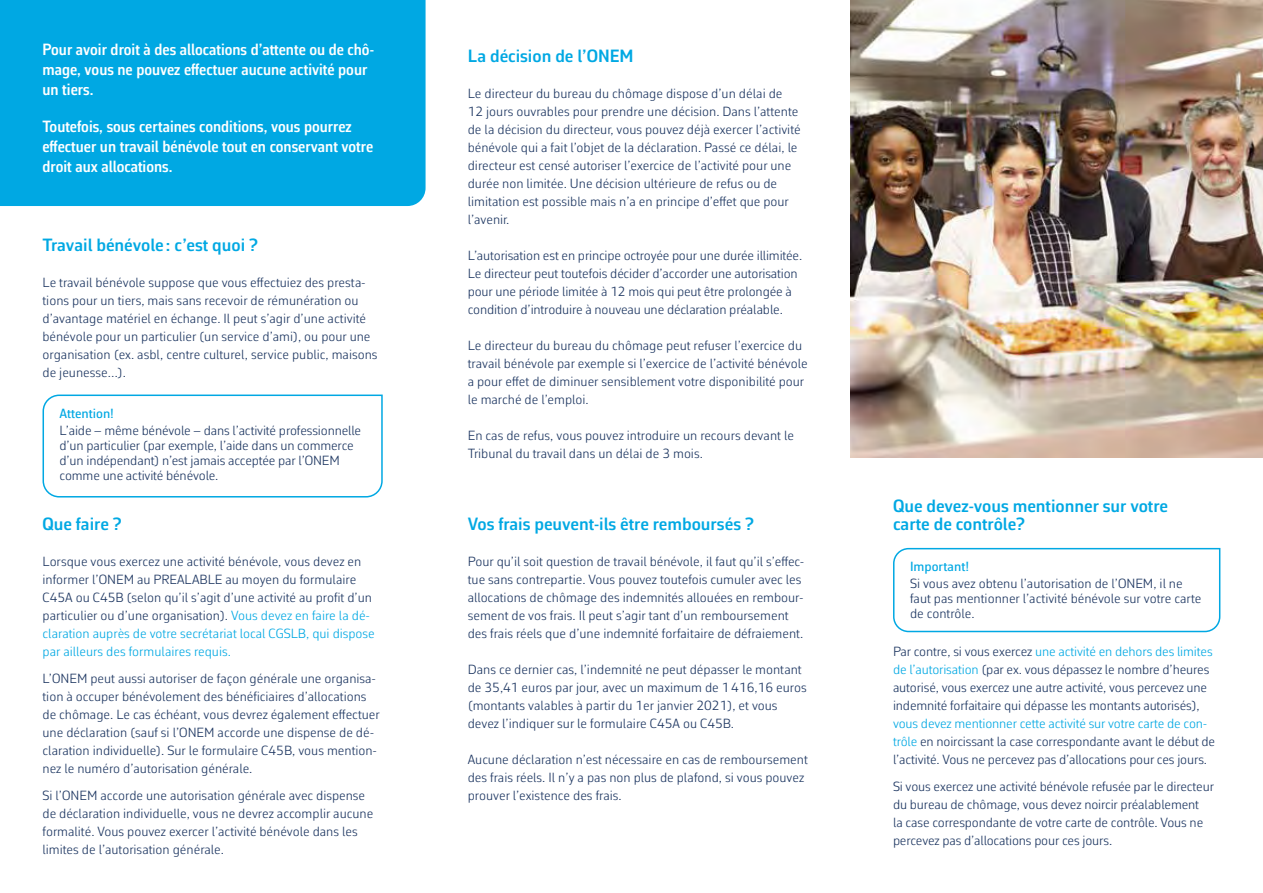
<style>
.page{position:relative;width:1263px;height:893px;background:#fff}
.page>*{position:absolute;margin:0;border:0;box-sizing:border-box;transform-origin:0 0}
.t1{font:600 18px/18px "Corbeau Pro";color:#00a8e3}
.t2{font:600 16.5px/19.8px "Corbeau Con Pro";color:#fff}
.t3{font:300 13.5px/18px "Corbeau Pro";color:#1d3661}
.t4{font:500 13.5px "Corbeau Pro";color:#00a8e3}
.s1{color:#00a8e3}
</style>
<div class="page">
<div style="left:0;top:0;width:426px;height:206px;background:#00a8e3"></div>
<img style="left:850px;top:0;width:413px;height:457px">
<svg style="left:42px;top:394px;width:341px;height:104px"></svg>
<svg style="left:893px;top:547px;width:328px;height:86px"></svg>
<p class="t2" style="left:43px;top:39px;width:333px">Pour avoir droit à des allocations d’attente ou de chô&shy;mage, vous ne pouvez effectuer aucune activité pour un tiers.</p>
<p class="t2" style="left:43px;top:117px;width:332px">Toutefois, sous certaines conditions, vous pourrez effectuer un travail bénévole tout en conservant votre droit aux allocations.</p>
<h1 class="t1" style="left:43px;top:236px;width:217px">Travail bénévole : c’est quoi ?</h1>
<p class="t3" style="left:43px;top:273px;width:337px">Le travail bénévole suppose que vous effectuiez des presta&shy;tions pour un tiers, mais sans recevoir de rémunération ou d’avantage matériel en échange. Il peut s’agir d’une activité bénévole pour un particulier (un service d’ami), ou pour une organisation (ex. asbl, centre culturel, service public, maisons de jeunesse…).</p>
<p class="t4" style="left:60px;top:404px;width:56px">Attention!</p>
<p class="t3" style="left:60px;top:422px;width:303px;line-height:15px">L’aide – même bénévole – dans l’activité professionnelle d’un particulier (par exemple, l’aide dans un commerce d’un indépendant) n’est jamais acceptée par l’ONEM comme une activité bénévole.</p>
<h1 class="t1" style="left:43px;top:515px;width:81px">Que faire ?</h1>
<p class="t3" style="left:43px;top:552px;width:334px">Lorsque vous exercez une activité bénévole, vous devez en informer l’ONEM au PREALABLE au moyen du formulaire C45A ou C45B (selon qu’il s’agit d’une activité au profit d’un particulier ou d’une organisation). <span class="s1">Vous devez en faire la dé&shy;claration auprès de votre secrétariat local CGSLB, qui dispose par ailleurs des formulaires requis.</span></p>
<p class="t3" style="left:43px;top:669px;width:339px">L’ONEM peut aussi autoriser de façon générale une organisa&shy;tion à occuper bénévolement des bénéficiaires d’allocations de chômage. Le cas échéant, vous devrez également effectuer une déclaration (sauf si l’ONEM accorde une dispense de dé&shy;claration individuelle). Sur le formulaire C45B, vous mention&shy;nez le numéro d’autorisation générale.</p>
<p class="t3" style="left:43px;top:786px;width:332px">Si l’ONEM accorde une autorisation générale avec dispense de déclaration individuelle, vous ne devrez accomplir aucune formalité. Vous pouvez exercer l’activité bénévole dans les limites de l’autorisation générale.</p>
<h1 class="t1" style="left:468px;top:47px;width:167px">La décision de l’ONEM</h1>
<p class="t3" style="left:468px;top:84px;width:334px">Le directeur du bureau du chômage dispose d’un délai de 12 jours ouvrables pour prendre une décision. Dans l’attente de la décision du directeur, vous pouvez déjà exercer l’activité bénévole qui a fait l’objet de la déclaration. Passé ce délai, le directeur est censé autoriser l’exercice de l’activité pour une durée non limitée. Une décision ultérieure de refus ou de limitation est possible mais n’a en principe d’effet que pour l’avenir.</p>
<p class="t3" style="left:468px;top:246px;width:336px">L’autorisation est en principe octroyée pour une durée illimitée.<br>Le directeur peut toutefois décider d’accorder une autorisation pour une période limitée à 12 mois qui peut être prolongée à condition d’introduire à nouveau une déclaration préalable.</p>
<p class="t3" style="left:468px;top:336px;width:341px">Le directeur du bureau du chômage peut refuser l’exercice du travail bénévole par exemple si l’exercice de l’activité bénévole a pour effet de diminuer sensiblement votre disponibilité pour le marché de l’emploi.</p>
<p class="t3" style="left:468px;top:426px;width:328px">En cas de refus, vous pouvez introduire un recours devant le<br>Tribunal du travail dans un délai de 3 mois.</p>
<h1 class="t1" style="left:468px;top:515px;width:288px">Vos frais peuvent-ils être remboursés ?</h1>
<p class="t3" style="left:468px;top:552px;width:338px">Pour qu’il soit question de travail bénévole, il faut qu’il s’effec&shy;tue sans contrepartie. Vous pouvez toutefois cumuler avec les allocations de chômage des indemnités allouées en rembour&shy;sement de vos frais. Il peut s’agir tant d’un remboursement des frais réels que d’une indemnité forfaitaire de défraiement.</p>
<p class="t3" style="left:468px;top:660px;width:340px">Dans ce dernier cas, l’indemnité ne peut dépasser le montant de 35,41 euros par jour, avec un maximum de 1416,16 euros (montants valables à partir du 1er janvier 2021), et vous devez l’indiquer sur le formulaire C45A ou C45B.</p>
<p class="t3" style="left:468px;top:750px;width:342px">Aucune déclaration n’est nécessaire en cas de remboursement des frais réels. Il n’y a pas non plus de plafond, si vous pouvez prouver l’existence des frais.</p>
<h1 class="t1" style="left:893px;top:497px;width:276px">Que devez-vous mentionner sur votre carte de contrôle?</h1>
<p class="t4" style="left:910px;top:557px;width:61px">Important!</p>
<p class="t3" style="left:910px;top:575px;width:293px;line-height:15px">Si vous avez obtenu l’autorisation de l’ONEM, il ne faut pas mentionner l’activité bénévole sur votre carte de contrôle.</p>
<p class="t3" style="left:893px;top:642px;width:321px">Par contre, si vous exercez <span class="s1">une activité en dehors des limites de l’autorisation</span> (par ex. vous dépassez le nombre d’heures autorisé, vous exercez une autre activité, vous percevez une indemnité forfaitaire qui dépasse les montants autorisés),</p>
<p class="t3" style="left:893px;top:714px;width:324px"><span class="s1">vous devez mentionner cette activité sur votre carte de con&shy;trôle</span> en noircissant la case correspondante avant le début de l’activité. Vous ne percevez pas d’allocations pour ces jours.</p>
<p class="t3" style="left:893px;top:777px;width:322px">Si vous exercez une activité bénévole refusée par le directeur du bureau de chômage, vous devez noircir préalablement<br>la case correspondante de votre carte de contrôle. Vous ne percevez pas d’allocations pour ces jours.</p>
</div>
